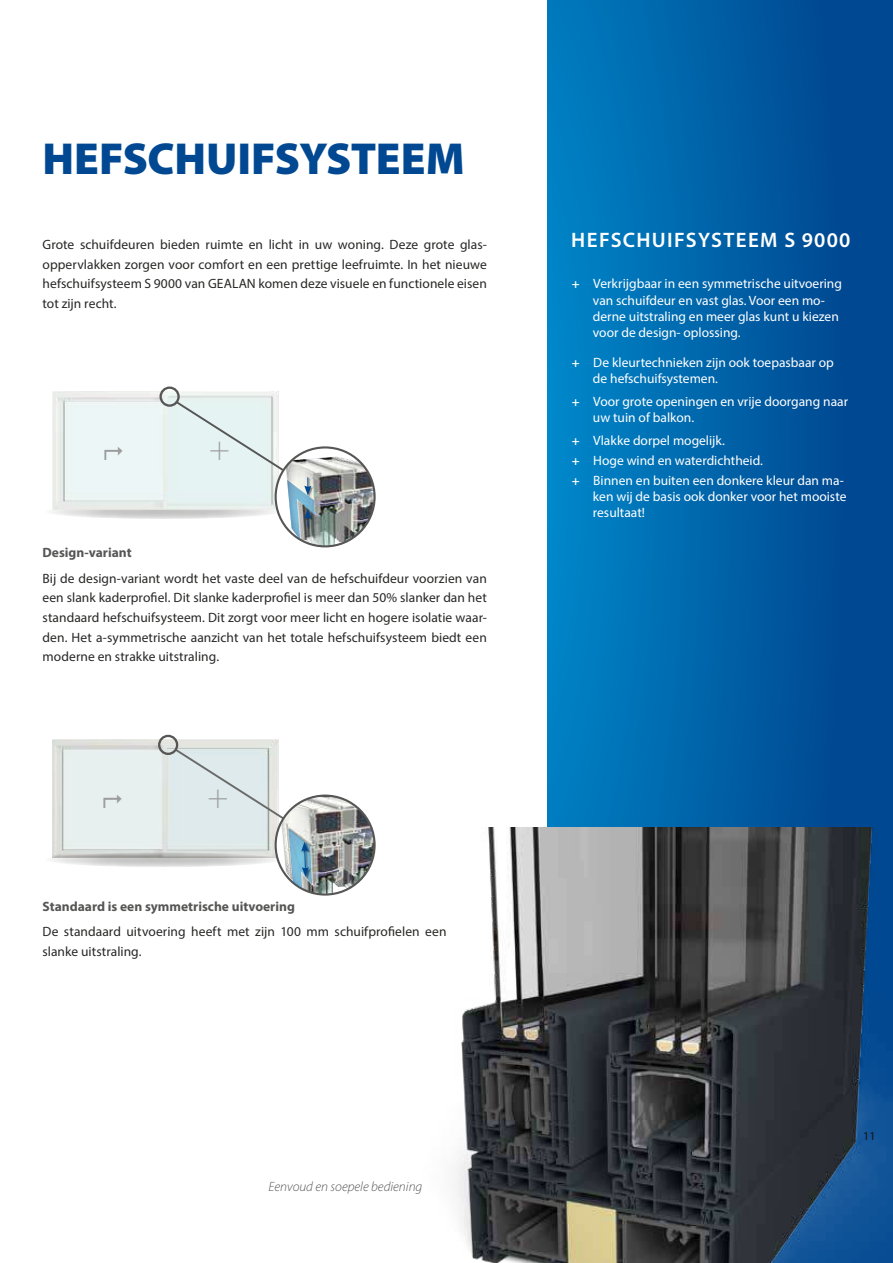
<style>
.page{position:relative;width:893px;height:1263px;background:#fff}
.page>*{position:absolute;margin:0;border:0;box-sizing:border-box;transform-origin:0 0}
.t1{font:900 45px "Myriad Pro";letter-spacing:-.005em;color:#004891}
.t2{font:600 21px "Myriad Pro";letter-spacing:.065em;color:#fff}
.t3{font:13.5px/19.6px "Myriad Pro";letter-spacing:.005em;color:#272726;text-align:justify}
.t4{font:13.5px/16.2px "Myriad Pro";color:#fff}
.t5{font:700 13.5px "Myriad Pro";color:#565655}
.t6{font:italic 300 13.5px "Myriad Pro";color:#565655}
.t7{font:12px "Myriad Pro";color:#000}
.s1{font-family:"Univers LT"}
</style>
<div class="page">
<div style="left:547px;top:0;width:346px;height:1263px;background:linear-gradient(to right,#0083c6,#00418a)"></div>
<img style="left:52px;top:739px;width:226px;height:118px">
<svg style="left:44px;top:852px;width:237px;height:15px;background:#c9c9c8"></svg>
<div style="left:158px;top:735px;width:20px;height:20px;border:2px solid #565655;border-radius:50%"></div>
<img style="left:298px;top:797px;width:77px;height:97px">
<svg style="left:44px;top:504px;width:237px;height:15px"></svg>
<img style="left:53px;top:391px;width:225px;height:118px">
<img style="left:299px;top:456px;width:76px;height:90px">
<div style="left:159px;top:386px;width:21px;height:21px;border:2px solid #565655;border-radius:50%"></div>
<img style="left:455px;top:828px;width:438px;height:435px">
<svg style="left:104px;top:794px;width:18px;height:14px"></svg>
<svg style="left:173px;top:747px;width:155px;height:141px"></svg>
<svg style="left:105px;top:446px;width:18px;height:14px"></svg>
<svg style="left:173px;top:399px;width:155px;height:141px"></svg>
<h1 class="t1" style="left:43px;top:129px;width:424px">HEFSCHUIFSYSTEEM</h1>
<p class="t3" style="left:43px;top:234px;width:446px">Grote schuifdeuren bieden ruimte en licht in uw woning. Deze grote glas&shy;oppervlakken zorgen voor comfort en een prettige leefruimte. In het nieuwe hefschuifsysteem S 9000 van GEALAN komen deze visuele en functionele eisen tot zijn recht.</p>
<p class="t5" style="left:43px;top:544px;width:91px">Design-variant</p>
<p class="t3" style="left:43px;top:568px;width:446px">Bij de design-variant wordt het vaste deel van de hefschuifdeur voorzien van een slank kaderprofiel. Dit slanke kaderprofiel is meer dan 50% slanker dan het standaard hefschuifsysteem. Dit zorgt voor meer licht en hogere isolatie waar&shy;den. Het a-symmetrische aanzicht van het totale hefschuifsysteem biedt een moderne en strakke uitstraling.</p>
<h2 class="t2" style="left:571px;top:227px;width:281px">HEFSCHUIFSYSTEEM S 9000</h2>
<p class="t4" style="left:593px;top:275px;width:251px;text-indent:-21px"><span class="s1">+</span> Verkrijgbaar in een symmetrische uitvoering van schuifdeur en vast glas. Voor een mo&shy;derne uitstraling en meer glas kunt u kiezen voor de design- oplossing.</p>
<p class="t4" style="left:593px;top:354px;width:243px;text-indent:-21px"><span class="s1">+</span> De kleurtechnieken zijn ook toepasbaar op de hefschuifsystemen.</p>
<p class="t4" style="left:593px;top:393px;width:257px;text-indent:-21px"><span class="s1">+</span> Voor grote openingen en vrije doorgang naar uw tuin of balkon.</p>
<p class="t4" style="left:572px;top:431px;width:273px;line-height:19.6px"><span class="s1">+</span> Vlakke dorpel mogelijk.<br><span class="s1">+</span> Hoge wind en waterdichtheid.<br><span class="s1">+</span> Binnen en buiten een donkere kleur dan ma-</p>
<p class="t4" style="left:593px;top:488px;width:255px">ken wij de basis ook donker voor het mooiste resultaat!</p>
<p class="t5" style="left:43px;top:897px;width:254px">Standaard is een symmetrische uitvoering</p>
<p class="t3" style="left:43px;top:922px;width:405px">De standaard uitvoering heeft met zijn 100 mm schuifprofielen een slanke uitstraling.</p>
<p class="t6" style="left:269px;top:1179px;width:155px">Eenvoud en soepele bediening</p>
<p class="t7" style="left:863px;top:1128px;width:14px">11</p>
</div>
